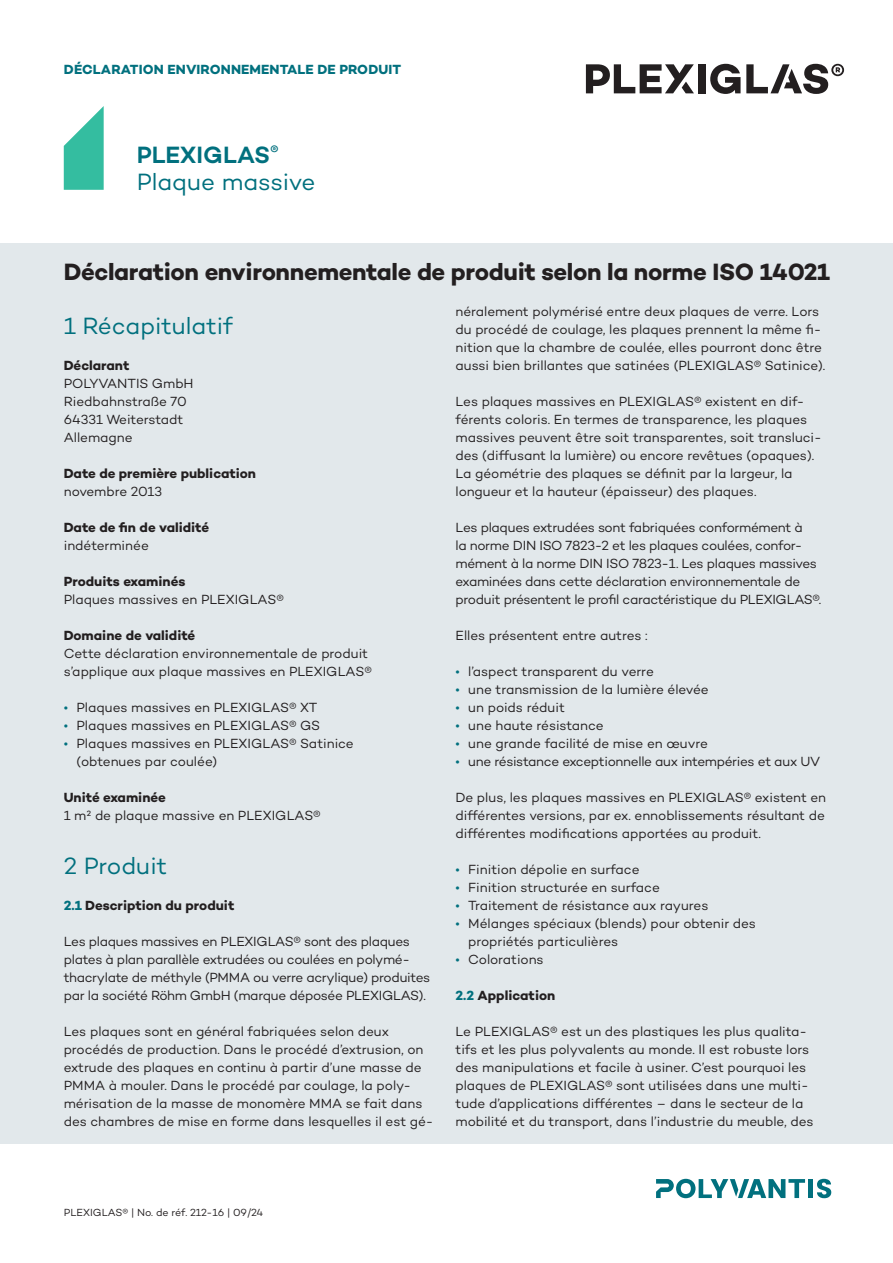
<style>
.page{position:relative;width:893px;height:1263px;background:#fff}
.page>*{position:absolute;margin:0;border:0;box-sizing:border-box;transform-origin:0 0}
.Produktname{font:700 24px "Campton";letter-spacing:-.015em;color:#231f20}
.Headline_3{font:24px/27px "Campton";color:#01707e}
.Fließtext{font:13.5px/18px "Campton";letter-spacing:-.005em;color:#231f20}
.Fließtext-2{font:13.5px/18px "Campton";letter-spacing:-.025em;color:#231f20}
.Fließtext-3{font:700 13.5px/18px "Campton";letter-spacing:-.005em;color:#231f20}
.Headline_4___Fließtext{font:700 13.5px "Campton";color:#231f20}
.t1{font:700 13.5px "Campton";letter-spacing:.01em;color:#01707e}
.t2{font:10.5px "Campton";color:#231f20}
.s1{font-weight:600}
.s2{font-weight:700}
.s3{font-weight:400}
.s4{color:#01707e}
</style>
<div class="page">
<div style="left:0;top:244px;width:893px;height:900px;background:#e2e8eb"></div>
<svg style="left:656px;top:1179px;width:149px;height:19px"></svg>
<div style="left:808px;top:1179px;width:5px;height:19px;background:#01707e"></div>
<svg style="left:817px;top:1179px;width:14px;height:19px"></svg>
<svg style="left:64px;top:106px;width:40px;height:84px"></svg>
<div style="left:698px;top:64px;width:7px;height:29px;background:#231f20"></div>
<svg style="left:586px;top:64px;width:108px;height:29px"></svg>
<svg style="left:710px;top:64px;width:134px;height:30px"></svg>
<p class="t1" style="left:64px;top:61px;width:339px">DÉCLARATION ENVIRONNEMENTALE DE PRODUIT</p>
<h1 class="Headline_3" style="left:137px;top:141px;width:180px"><span class="s1">PLEXIGLAS</span><sup>®<br></sup>Plaque massive</h1>
<p class="Produktname" style="left:64px;top:256px;width:767px">Déclaration environnementale de produit selon la norme ISO 14021</p>
<p class="Headline_3" style="left:64px;top:312px;width:171px">1 Récapitulatif</p>
<p class="Fließtext" style="left:64px;top:356px;width:131px"><span class="s2">Déclarant<br></span>POLYVANTIS GmbH<br>Riedbahnstraße 70<br>64331 Weiterstadt<br>Allemagne</p>
<p class="Fließtext-3" style="left:64px;top:464px;width:194px">Date de première publication <span class="s3">novembre 2013</span></p>
<p class="Fließtext-3" style="left:64px;top:518px;width:147px">Date de fin de validité <span class="s3">indéterminée</span></p>
<p class="Fließtext" style="left:64px;top:572px;width:222px"><span class="s2">Produits examinés<br></span>Plaques massives en PLEXIGLAS®</p>
<p class="Fließtext" style="left:64px;top:626px;width:310px"><span class="s2">Domaine de validité<br></span>Cette déclaration environnementale de produit s’applique aux plaque massives en PLEXIGLAS®</p>
<p class="Fließtext" style="left:64px;top:698px;width:255px"><span class="s4">•</span> Plaques massives en PLEXIGLAS® XT</p>
<p class="Fließtext" style="left:64px;top:716px;width:258px"><span class="s4">•</span> Plaques massives en PLEXIGLAS® GS</p>
<p class="Fließtext" style="left:77px;top:734px;width:279px;text-indent:-13px"><span class="s4">•</span> Plaques massives en PLEXIGLAS® Satinice (obtenues par coulée)</p>
<p class="Fließtext" style="left:64px;top:788px;width:258px"><span class="s2">Unité examinée<br></span>1 m² de plaque massive en PLEXIGLAS®</p>
<p class="Headline_3" style="left:64px;top:852px;width:105px">2 Produit</p>
<p class="Headline_4___Fließtext" style="left:64px;top:897px;width:172px"><span class="s4">2.1</span> Description du produit</p>
<p class="Fließtext-2" style="left:64px;top:932px;width:368px">Les plaques massives en PLEXIGLAS® sont des plaques plates à plan parallèle extrudées ou coulées en polymé&shy;thacrylate de méthyle (PMMA ou verre acrylique) produites par la société Röhm GmbH (marque déposée PLEXIGLAS).</p>
<p class="Fließtext" style="left:64px;top:1022px;width:371px">Les plaques sont en général fabriquées selon deux procédés de production. Dans le procédé d’extrusion, on extrude des plaques en continu à partir d’une masse de PMMA à mouler. Dans le procédé par coulage, la poly&shy;mérisation de la masse de monomère MMA se fait dans des chambres de mise en forme dans lesquelles il est gé-</p>
<p class="Fließtext" style="left:455px;top:302px;width:371px">néralement polymérisé entre deux plaques de verre. Lors du procédé de coulage, les plaques prennent la même fi&shy;nition que la chambre de coulée, elles pourront donc être aussi bien brillantes que satinées (PLEXIGLAS® Satinice).</p>
<p class="Fließtext" style="left:455px;top:392px;width:368px">Les plaques massives en PLEXIGLAS® existent en dif&shy;férents coloris. En termes de transparence, les plaques massives peuvent être soit transparentes, soit transluci&shy;des (diffusant la lumière) ou encore revêtues (opaques).<br>La géométrie des plaques se définit par la largeur, la longueur et la hauteur (épaisseur) des plaques.</p>
<p class="Fließtext-2" style="left:455px;top:518px;width:367px">Les plaques extrudées sont fabriquées conformément à<br>la norme DIN ISO 7823-2 et les plaques coulées, confor&shy;mément à la norme DIN ISO 7823-1. Les plaques massives examinées dans cette déclaration environnementale de produit présentent le profil caractéristique du PLEXIGLAS®.</p>
<p class="Fließtext" style="left:455px;top:626px;width:194px">Elles présentent entre autres :</p>
<p class="Fließtext" style="left:455px;top:662px;width:200px"><span class="s4">•</span> l’aspect transparent du verre</p>
<p class="Fließtext" style="left:455px;top:680px;width:255px"><span class="s4">•</span> une transmission de la lumière élevée</p>
<p class="Fließtext" style="left:455px;top:698px;width:111px"><span class="s4">•</span> un poids réduit</p>
<p class="Fließtext" style="left:455px;top:716px;width:150px"><span class="s4">•</span> une haute résistance</p>
<p class="Fließtext" style="left:455px;top:734px;width:254px"><span class="s4">•</span> une grande facilité de mise en œuvre</p>
<p class="Fließtext-2" style="left:455px;top:752px;width:366px"><span class="s4">•</span> une résistance exceptionnelle aux intempéries et aux UV</p>
<p class="Fließtext" style="left:455px;top:788px;width:372px;text-align:justify">De plus, les plaques massives en PLEXIGLAS® existent en différentes versions, par ex. ennoblissements résultant de différentes modifications apportées au produit.</p>
<p class="Fließtext" style="left:455px;top:860px;width:186px"><span class="s4">•</span> Finition dépolie en surface</p>
<p class="Fließtext" style="left:455px;top:878px;width:206px"><span class="s4">•</span> Finition structurée en surface</p>
<p class="Fließtext" style="left:455px;top:896px;width:254px"><span class="s4">•</span> Traitement de résistance aux rayures</p>
<p class="Fließtext" style="left:468px;top:914px;width:289px;text-indent:-13px"><span class="s4">•</span> Mélanges spéciaux (blends) pour obtenir des propriétés particulières</p>
<p class="Fließtext" style="left:455px;top:950px;width:90px"><span class="s4">•</span> Colorations</p>
<p class="Headline_4___Fließtext" style="left:455px;top:987px;width:101px"><span class="s4">2.2</span> Application</p>
<p class="Fließtext" style="left:455px;top:1022px;width:360px">Le PLEXIGLAS® est un des plastiques les plus qualita&shy;tifs et les plus polyvalents au monde. Il est robuste lors des manipulations et facile à usiner. C’est pourquoi les plaques de PLEXIGLAS® sont utilisées dans une multi&shy;tude d’applications différentes – dans le secteur de la mobilité et du transport, dans l’industrie du meuble, des</p>
<p class="t2" style="left:64px;top:1206px;width:201px">PLEXIGLAS® | No. de réf. 212-16 | 09/24</p>
</div>
